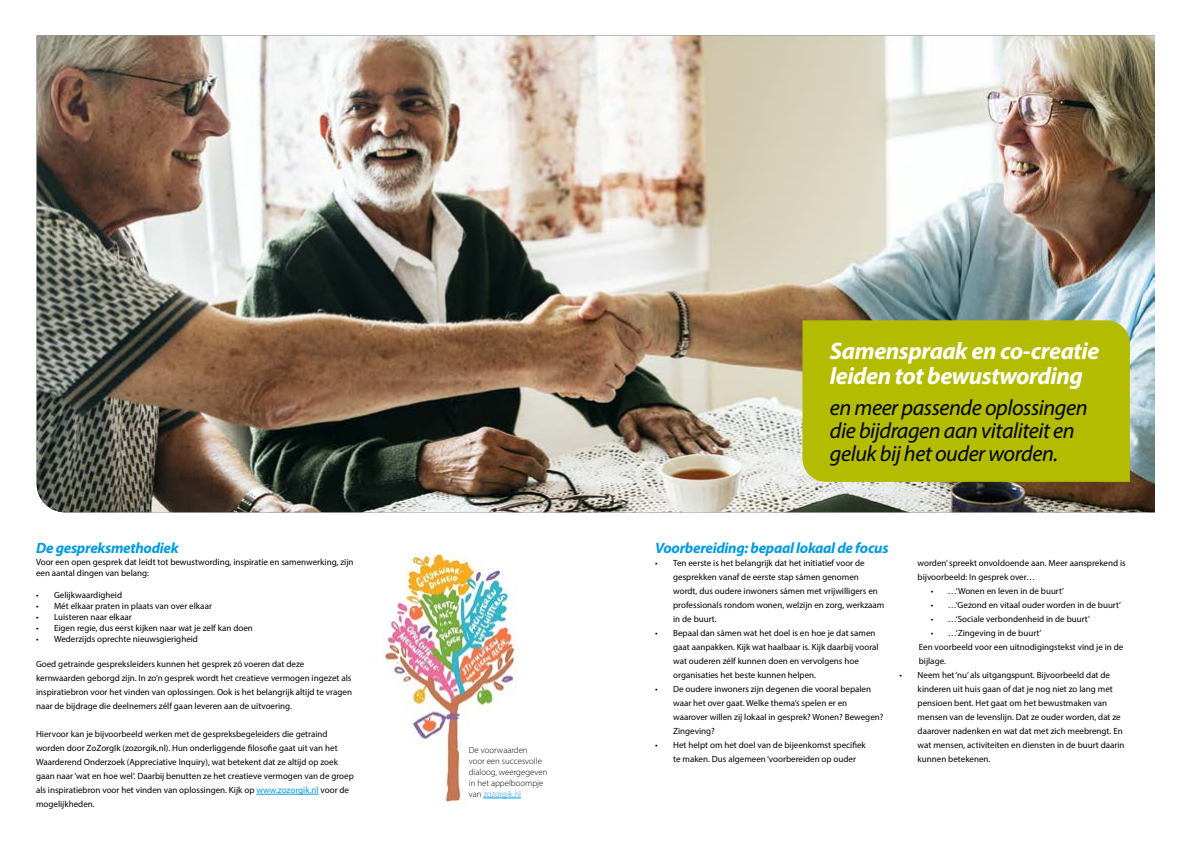
<style>
.page{position:relative;width:1191px;height:842px;background:#fff}
.page>*{position:absolute;margin:0;border:0;box-sizing:border-box;transform-origin:0 0}
.t1{font:italic 700 24px/24.4px "Myriad Pro";letter-spacing:-.02em;color:#fff}
.t2{font:italic 22.2px/23px "Myriad Pro";letter-spacing:-.02em;color:#000}
.t3{font:italic 700 15px "Myriad Pro";letter-spacing:-.02em;color:#009ade}
.t4{font:9px/14px "Myriad Pro";color:#000}
.t5{font:300 8.8px/11px "Myriad Pro";color:#000}
.s1{color:#009ade}
</style>
<div class="page">
<img style="left:383px;top:554px;width:138px;height:249px">
<hr style="left:483px;top:798px;width:38px;height:1px;background:#009ade">
<img style="left:37px;top:36px;width:1118px;height:476px">
<div style="left:802px;top:320px;width:327px;height:162px;background:#b3bc00"></div>
<hr style="left:256px;top:794px;width:63px;height:1px;background:#009ade">
<h1 class="t1" style="left:830px;top:338px;width:271px">Samenspraak en co-creatie leiden tot bewustwording</h1>
<h2 class="t2" style="left:830px;top:395px;width:259px">en meer passende oplossingen die bijdragen aan vitaliteit en geluk bij het ouder worden.</h2>
<h3 class="t3" style="left:36px;top:538px;width:144px">De gespreksmethodiek</h3>
<h3 class="t3" style="left:655px;top:538px;width:235px">Voorbereiding: bepaal lokaal de focus</h3>
<p class="t4" style="left:36px;top:557px;width:319px;line-height:11px">Voor een open gesprek dat leidt tot bewustwording, inspiratie en samenwerking, zijn een aantal dingen van belang:</p>
<p class="t4" style="left:36px;top:588px;width:88px">• Gelijkwaardigheid</p>
<p class="t4" style="left:36px;top:599px;width:177px">• Mét elkaar praten in plaats van over elkaar</p>
<p class="t4" style="left:36px;top:610px;width:97px">• Luisteren naar elkaar</p>
<p class="t4" style="left:36px;top:621px;width:218px">• Eigen regie, dus eerst kijken naar wat je zelf kan doen</p>
<p class="t4" style="left:36px;top:632px;width:163px">• Wederzijds oprechte nieuwsgierigheid</p>
<p class="t4" style="left:36px;top:657px;width:317px">Goed getrainde gespreksleiders kunnen het gesprek zó voeren dat deze kernwaarden geborgd zijn. In zo’n gesprek wordt het creatieve vermogen ingezet als inspiratiebron voor het vinden van oplossingen. Ook is het belangrijk altijd te vragen naar de bijdrage die deelnemers zélf gaan leveren aan de uitvoering.</p>
<p class="t4" style="left:36px;top:727px;width:319px">Hiervoor kan je bijvoorbeeld werken met de gespreksbegeleiders die getraind worden door ZoZorgIk (zozorgik.nl). Hun onderliggende filosofie gaat uit van het Waarderend Onderzoek (Appreciative Inquiry), wat betekent dat ze altijd op zoek gaan naar ‘wat en hoe wel’. Daarbij benutten ze het creatieve vermogen van de groep als inspiratiebron voor het vinden van oplossingen. Kijk op <span class="s1">www.zozorgik.nl</span> voor de mogelijkheden.</p>
<p class="t4" style="left:673px;top:556px;width:213px;text-indent:-18px">• Ten eerste is het belangrijk dat het initiatief voor de gesprekken vanaf de eerste stap sámen genomen wordt, dus oudere inwoners sámen met vrijwilligers en professionals rondom wonen, welzijn en zorg, werkzaam in de buurt.</p>
<p class="t4" style="left:673px;top:626px;width:207px;text-indent:-18px">• Bepaal dan sámen wat het doel is en hoe je dat samen gaat aanpakken. Kijk wat haalbaar is. Kijk daarbij vooral wat ouderen zélf kunnen doen en vervolgens hoe organisaties het beste kunnen helpen.</p>
<p class="t4" style="left:673px;top:682px;width:212px;text-indent:-18px">• De oudere inwoners zijn degenen die vooral bepalen waar het over gaat. Welke thema’s spelen er en waarover willen zij lokaal in gesprek? Wonen? Bewegen?<br>Zingeving?</p>
<p class="t4" style="left:673px;top:738px;width:194px;text-indent:-18px">• Het helpt om het doel van de bijeenkomst specifiek te maken. Dus algemeen ‘voorbereiden op ouder</p>
<p class="t5" style="left:469px;top:744px;width:80px">De voorwaarden<br>voor een succesvolle dialoog, weergegeven in het appelboompje van <span class="s1">zozorgik.nl</span></p>
<p class="t4" style="left:917px;top:556px;width:210px">worden’ spreekt onvoldoende aan. Meer aansprekend is bijvoorbeeld: In gesprek over…</p>
<p class="t4" style="left:930px;top:584px;width:135px">• …‘Wonen en leven in de buurt’</p>
<p class="t4" style="left:930px;top:598px;width:192px">• …‘Gezond en vitaal ouder worden in de buurt’</p>
<p class="t4" style="left:930px;top:612px;width:161px">• …‘Sociale verbondenheid in de buurt’</p>
<p class="t4" style="left:918px;top:626px;width:206px;text-indent:12px">• …‘Zingeving in de buurt’<br>Een voorbeeld voor een uitnodigingstekst vind je in de bijlage.</p>
<p class="t4" style="left:917px;top:668px;width:208px;text-indent:-18px">• Neem het ‘nu’ als uitgangspunt. Bijvoorbeeld dat de kinderen uit huis gaan of dat je nog niet zo lang met pensioen bent. Het gaat om het bewustmaken van mensen van de levenslijn. Dat ze ouder worden, dat ze daarover nadenken en wat dat met zich meebrengt. En wat mensen, activiteiten en diensten in de buurt daarin kunnen betekenen.</p>
</div>
